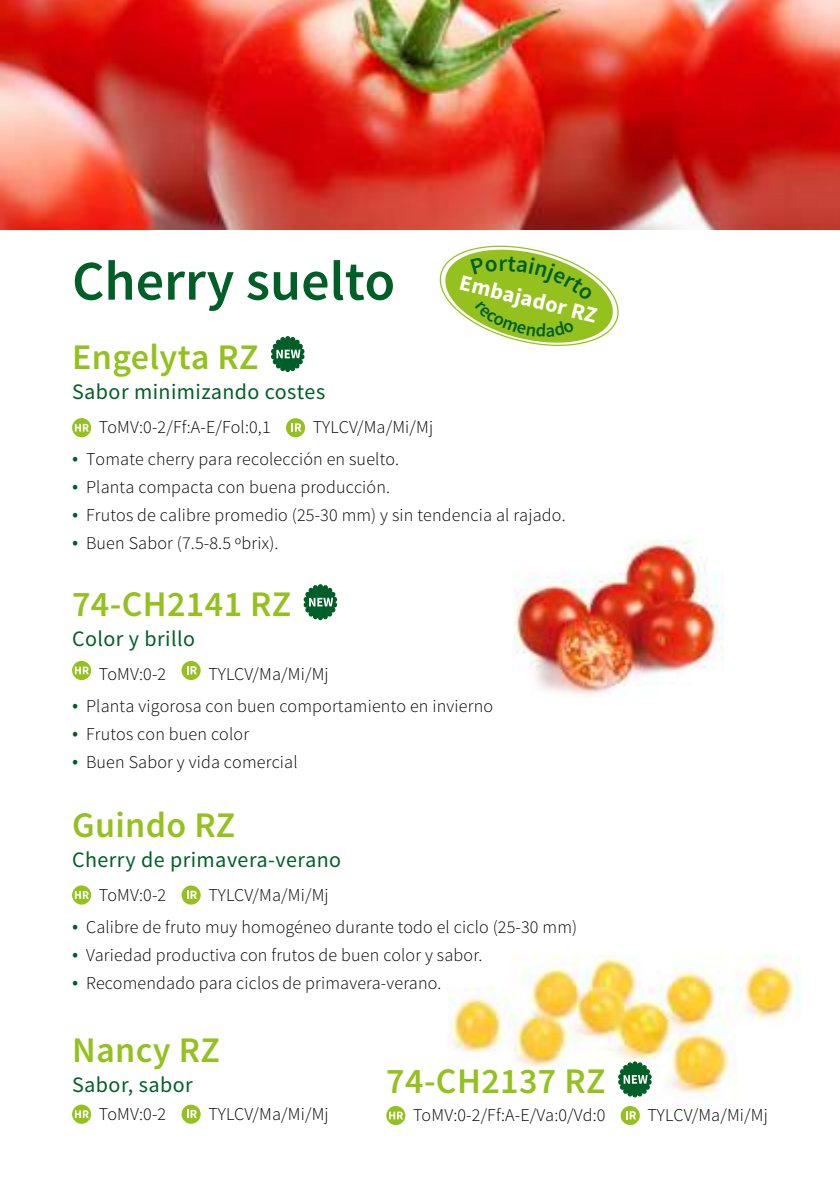
<style>
.page{position:relative;width:840px;height:1191px;background:#fff}
.page>*{position:absolute;margin:0;border:0;box-sizing:border-box;transform-origin:0 0}
.t1{font:600 56px "Source Sans Pro";color:#005f27}
.t2{font:600 36px "Source Sans Pro";letter-spacing:.01em;color:#94c11e}
.t3{font:600 23.2px "Source Sans Pro";color:#005f27}
.t4{font:700 22.4px "Source Sans Pro";color:#fff}
.t5{font:22px "Source Sans Pro";letter-spacing:.02em;color:#005f27}
.t6{font:300 18px "Source Sans Pro";letter-spacing:.01em;color:#000}
.s1{font-size:22px;color:#005d2e}
</style>
<div class="page">
<img style="left:449px;top:954px;width:352px;height:172px">
<img style="left:0;top:0;width:839px;height:229px">
<img style="left:513px;top:540px;width:209px;height:155px">
<div style="left:72px;top:885px;width:19px;height:19px;background:#94c11e;border-radius:50%"></div>
<svg style="left:75px;top:891px;width:14px;height:8px"></svg>
<div style="left:181px;top:885px;width:19px;height:19px;background:#94c11e;border-radius:50%"></div>
<svg style="left:187px;top:890px;width:10px;height:9px"></svg>
<svg style="left:72px;top:418px;width:19px;height:19px"></svg>
<svg style="left:75px;top:424px;width:14px;height:7px"></svg>
<div style="left:286px;top:418px;width:19px;height:19px;background:#94c11e;border-radius:50%"></div>
<svg style="left:291px;top:423px;width:10px;height:8px"></svg>
<svg style="left:72px;top:1104px;width:19px;height:19px"></svg>
<svg style="left:75px;top:1110px;width:14px;height:8px"></svg>
<div style="left:181px;top:1104px;width:19px;height:19px;background:#94c11e;border-radius:50%"></div>
<svg style="left:187px;top:1109px;width:10px;height:9px"></svg>
<svg style="left:386px;top:1106px;width:19px;height:19px"></svg>
<svg style="left:389px;top:1111px;width:14px;height:8px"></svg>
<svg style="left:620px;top:1106px;width:19px;height:19px"></svg>
<svg style="left:625px;top:1111px;width:10px;height:8px"></svg>
<svg style="left:271px;top:336px;width:33px;height:36px"></svg>
<svg style="left:72px;top:661px;width:19px;height:19px"></svg>
<svg style="left:75px;top:666px;width:14px;height:8px"></svg>
<div style="left:181px;top:661px;width:19px;height:19px;background:#94c11e;border-radius:50%"></div>
<svg style="left:187px;top:666px;width:10px;height:8px"></svg>
<svg style="left:303px;top:584px;width:34px;height:36px"></svg>
<svg style="left:617px;top:1061px;width:34px;height:36px"></svg>
<svg style="left:439px;top:245px;width:180px;height:101px"></svg>
<h1 class="t1" style="left:72px;top:246px;width:324px">Cherry suelto</h1>
<p class="t3" style="left:498px;top:248px;width:10px">r</p>
<p class="t4" style="left:463px;top:268px;width:142px;rotate:14deg">Embajador RZ</p>
<h2 class="t2" style="left:72px;top:334px;width:188px">Engelyta RZ</h2>
<p class="t5" style="left:72px;top:378px;width:254px">Sabor minimizando costes</p>
<p class="t6" style="left:99px;top:416px;width:173px">ToMV:0-2/Ff:A-E/Fol:0,1</p>
<p class="t6" style="left:312px;top:416px;width:122px">TYLCV/Ma/Mi/Mj</p>
<p class="t6" style="left:72px;top:448px;width:328px"><span class="s1">•</span> Tomate cherry para recolección en suelto.</p>
<p class="t6" style="left:72px;top:476px;width:319px"><span class="s1">•</span> Planta compacta con buena producción.</p>
<p class="t6" style="left:72px;top:504px;width:495px"><span class="s1">•</span> Frutos de calibre promedio (25-30 mm) y sin tendencia al rajado.</p>
<p class="t6" style="left:72px;top:532px;width:208px"><span class="s1">•</span> Buen Sabor (7.5-8.5 ºbrix).</p>
<h2 class="t2" style="left:72px;top:581px;width:220px">74-CH2141 RZ</h2>
<p class="t5" style="left:72px;top:625px;width:124px">Color y brillo</p>
<p class="t6" style="left:99px;top:663px;width:69px">ToMV:0-2</p>
<p class="t6" style="left:208px;top:663px;width:122px">TYLCV/Ma/Mi/Mj</p>
<p class="t6" style="left:72px;top:695px;width:422px"><span class="s1">•</span> Planta vigorosa con buen comportamiento en invierno</p>
<p class="t6" style="left:72px;top:723px;width:178px"><span class="s1">•</span> Frutos con buen color</p>
<p class="t6" style="left:72px;top:751px;width:227px"><span class="s1">•</span> Buen Sabor y vida comercial</p>
<h2 class="t2" style="left:72px;top:802px;width:165px">Guindo RZ</h2>
<p class="t5" style="left:72px;top:845px;width:270px">Cherry de primavera-verano</p>
<p class="t6" style="left:99px;top:883px;width:69px">ToMV:0-2</p>
<p class="t6" style="left:208px;top:883px;width:122px">TYLCV/Ma/Mi/Mj</p>
<p class="t6" style="left:72px;top:915px;width:506px"><span class="s1">•</span> Calibre de fruto muy homogéneo durante todo el ciclo (25-30 mm)</p>
<p class="t6" style="left:72px;top:943px;width:411px"><span class="s1">•</span> Variedad productiva con frutos de buen color y sabor.</p>
<p class="t6" style="left:72px;top:971px;width:370px"><span class="s1">•</span> Recomendado para ciclos de primavera-verano.</p>
<h2 class="t2" style="left:72px;top:1027px;width:149px">Nancy RZ</h2>
<p class="t5" style="left:72px;top:1070px;width:122px">Sabor, sabor</p>
<p class="t6" style="left:99px;top:1102px;width:69px">ToMV:0-2</p>
<p class="t6" style="left:208px;top:1102px;width:122px">TYLCV/Ma/Mi/Mj</p>
<h2 class="t2" style="left:386px;top:1058px;width:220px">74-CH2137 RZ</h2>
<p class="t6" style="left:413px;top:1104px;width:194px">ToMV:0-2/Ff:A-E/Va:0/Vd:0</p>
<p class="t6" style="left:647px;top:1104px;width:122px">TYLCV/Ma/Mi/Mj</p>
</div>
